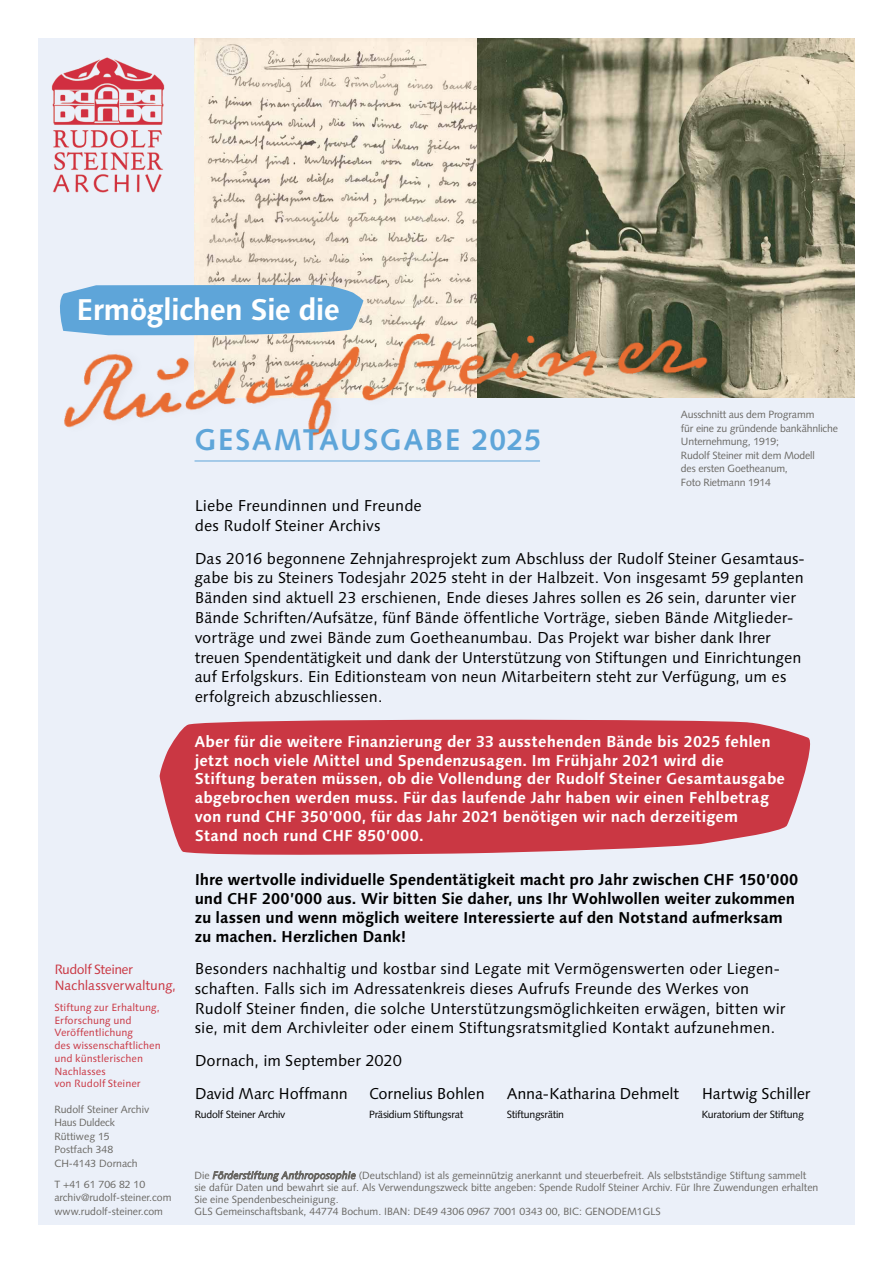
<style>
.page{position:relative;width:893px;height:1263px;background:#fff}
.page>*{position:absolute;margin:0;border:0;box-sizing:border-box;transform-origin:0 0}
.t1{font:700 30px "Linotype Syntax";letter-spacing:-.03em;color:#fff}
.t2{font:700 30px "Syntax";letter-spacing:.045em;color:#5ea5d9}
.t3{font:15.75px/19.8px "Linotype Syntax";color:#000}
.t4{font:700 15.75px/18.9px "Linotype Syntax";color:#fff}
.t5{font:700 15.75px/18.9px "Linotype Syntax";letter-spacing:-.01em;color:#000}
.t6{font:15.75px "Linotype Syntax";letter-spacing:-.02em;color:#000}
.t7{font:13.5px/15.8px "Linotype Syntax";letter-spacing:-.015em;color:#ca3743}
.t8{font:10.5px/13.5px "Syntax";color:#6a6864}
.t9{font:10.5px/12.8px "Linotype Syntax";color:#ca3743}
.t10{font:10.5px "Syntax";letter-spacing:-.02em;color:#000}
.s1{font-style:italic}
</style>
<div class="page">
<div style="left:38px;top:38px;width:817px;height:1187px;background:#ebf0f9"></div>
<img style="left:476px;top:38px;width:379px;height:360px">
<img style="left:195px;top:38px;width:281px;height:287px">
<div style="left:60px;top:285px;width:303px;height:40px;background:#5ea5d9"></div>
<svg style="left:159px;top:719px;width:652px;height:136px;background:#cc4752"></svg>
<div style="left:60px;top:325px;width:660px;height:119px;background:#000;opacity:.05"></div>
<img style="left:60px;top:326px;width:319px;height:118px">
<img style="left:354px;top:329px;width:109px;height:78px">
<img style="left:458px;top:329px;width:78px;height:74px">
<img style="left:536px;top:306px;width:177px;height:99px">
<hr style="left:195px;top:461px;width:345px;height:1px;background:#5ea5d9">
<img style="left:51px;top:57px;width:114px;height:136px">
<h1 class="t1" style="left:76px;top:291px;width:265px">Ermöglichen Sie die</h1>
<h1 class="t2" style="left:195px;top:423px;width:348px">GESAMTAUSGABE 2025</h1>
<p class="t8" style="left:681px;top:408px;width:159px">Ausschnitt aus dem Programm<br>für eine zu gründende bankähnliche<br>Unternehmung, 1919;<br>Rudolf Steiner mit dem Modell<br>des ersten Goetheanum,<br>Foto Rietmann 1914</p>
<p class="t7" style="left:54px;top:961px;width:123px">Rudolf Steiner<br>Nachlassverwaltung,</p>
<p class="t9" style="left:54px;top:1001px;width:108px">Stiftung zur Erhaltung,<br>Erforschung und<br>Veröffentlichung<br>des wissenschaftlichen und künstlerischen<br>Nachlasses<br>von Rudolf Steiner</p>
<p class="t8" style="left:54px;top:1102px;width:96px">Rudolf Steiner Archiv<br>Haus Duldeck<br>Rüttiweg 15<br>Postfach 348<br>CH-4143 Dornach</p>
<p class="t8" style="left:54px;top:1177px;width:119px">T +41 61 706 82 10 archiv@rudolf-steiner.com www.rudolf-steiner.com</p>
<p class="t3" style="left:195px;top:496px;width:229px">Liebe Freundinnen und Freunde des Rudolf Steiner Archivs</p>
<p class="t3" style="left:195px;top:548px;width:612px">Das 2016 begonnene Zehnjahresprojekt zum Abschluss der Rudolf Steiner Gesamtaus&shy;gabe bis zu Steiners Todesjahr 2025 steht in der Halbzeit. Von insgesamt 59 geplanten Bänden sind aktuell 23 erschienen, Ende dieses Jahres sollen es 26 sein, darunter vier Bände Schriften/Aufsätze, fünf Bände öffentliche Vorträge, sieben Bände Mitglieder&shy;vorträge und zwei Bände zum Goetheanumbau. Das Projekt war bisher dank Ihrer treuen Spendentätigkeit und dank der Unterstützung von Stiftungen und Einrichtungen auf Erfolgskurs. Ein Editionsteam von neun Mitarbeitern steht zur Verfügung, um es erfolgreich abzuschliessen.</p>
<p class="t4" style="left:195px;top:731px;width:592px">Aber für die weitere Finanzierung der 33 ausstehenden Bände bis 2025 fehlen jetzt noch viele Mittel und Spendenzusagen. Im Frühjahr 2021 wird die Stiftung beraten müssen, ob die Vollendung der Rudolf Steiner Gesamtausgabe abgebrochen werden muss. Für das laufende Jahr haben wir einen Fehlbetrag von rund CHF 350’000, für das Jahr 2021 benötigen wir nach derzeitigem Stand noch rund CHF 850’000.</p>
<p class="t5" style="left:195px;top:870px;width:605px">Ihre wertvolle individuelle Spendentätigkeit macht pro Jahr zwischen CHF 150’000 und CHF 200’000 aus. Wir bitten Sie daher, uns Ihr Wohlwollen weiter zukommen zu lassen und wenn möglich weitere Interessierte auf den Notstand aufmerksam zu machen. Herzlichen Dank!</p>
<p class="t3" style="left:195px;top:959px;width:592px">Besonders nachhaltig und kostbar sind Legate mit Vermögenswerten oder Liegen&shy;schaften. Falls sich im Adressatenkreis dieses Aufrufs Freunde des Werkes von Rudolf Steiner finden, die solche Unterstützungsmöglichkeiten erwägen, bitten wir sie, mit dem Archivleiter oder einem Stiftungsratsmitglied Kontakt aufzunehmen.</p>
<p class="t3" style="left:195px;top:1044px;width:209px;line-height:32.5px">Dornach, im September 2020<br>David Marc Hoffmann</p>
<p class="t6" style="left:369px;top:1084px;width:117px">Cornelius Bohlen</p>
<p class="t3" style="left:507px;top:1083px;width:174px">Anna-Katharina Dehmelt</p>
<p class="t3" style="left:702px;top:1083px;width:110px">Hartwig Schiller</p>
<p class="t10" style="left:195px;top:1108px;width:92px">Rudolf Steiner Archiv</p>
<p class="t10" style="left:369px;top:1108px;width:96px">Präsidium Stiftungsrat</p>
<p class="t10" style="left:507px;top:1108px;width:59px">Stiftungsrätin</p>
<p class="t10" style="left:702px;top:1108px;width:104px">Kuratorium der Stiftung</p>
<p class="t8" style="left:195px;top:1169px;width:625px;line-height:12px">Die <span class="s1">Förderstiftung Anthroposophie</span> (Deutschland) ist als gemeinnützig anerkannt und steuerbefreit. Als selbstständige Stiftung sammelt sie dafür Daten und bewahrt sie auf. Als Verwendungszweck bitte angeben: Spende Rudolf Steiner Archiv. Für Ihre Zuwendungen erhalten Sie eine Spendenbescheinigung.<br>GLS Gemeinschaftsbank, 44774 Bochum. IBAN: DE49 4306 0967 7001 0343 00, BIC: GENODEM1GLS</p>
</div>
